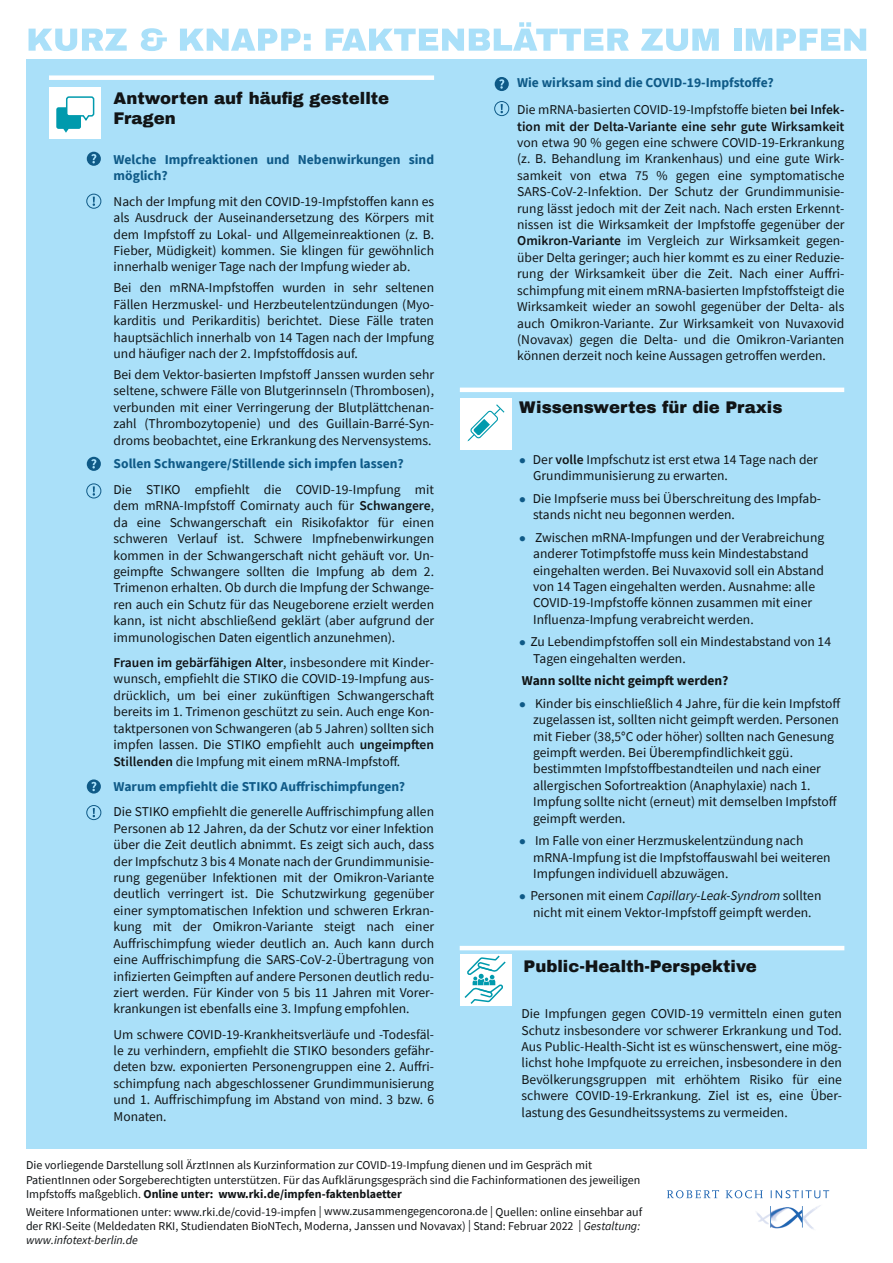
<style>
.page{position:relative;width:893px;height:1263px;background:#fff}
.page>*{position:absolute;margin:0;border:0;box-sizing:border-box;transform-origin:0 0}
.t1{font:900 16.5px/19.8px "Archivo";color:#111416}
.t2{font:13.5px/16.4px "Source Sans Pro";color:#111416;text-align:justify}
.t3{font:13.5px/16.4px "Source Sans Pro";color:#111516;text-align:justify}
.t4{font:700 13.5px/16.4px "Source Sans Pro";color:#0f5a87}
.t5{font:600 13.5px "Source Sans Pro";color:#111416}
.t6{font:700 13.5px "Source Sans Pro";color:#111516}
.t7{font:12px/14.4px "Source Sans Pro";color:#111416}
.s1{font-weight:600}
.s2{font-weight:700;color:#0f5a87}
.s3{color:#0f5a87}
.s4{font-style:italic}
.s5{font-weight:700}
</style>
<div class="page">
<svg style="left:29px;top:29px;width:98px;height:22px"></svg>
<svg style="left:141px;top:28px;width:26px;height:23px"></svg>
<svg style="left:180px;top:29px;width:131px;height:22px"></svg>
<svg style="left:326px;top:22px;width:303px;height:29px"></svg>
<svg style="left:641px;top:29px;width:78px;height:22px"></svg>
<div style="left:734px;top:29px;width:7px;height:22px;background:#aae0f9"></div>
<svg style="left:746px;top:29px;width:120px;height:22px"></svg>
<svg style="left:667px;top:1190px;width:162px;height:8px"></svg>
<img style="left:756px;top:1205px;width:65px;height:25px">
<div style="left:26px;top:59px;width:840px;height:1089px;background:#aae0f9"></div>
<svg style="left:87px;top:152px;width:14px;height:14px"></svg>
<div style="left:86px;top:194px;width:15px;height:15px;border:1px solid #0f5a87;border-radius:50%"></div>
<svg style="left:93px;top:197px;width:2px;height:9px"></svg>
<svg style="left:87px;top:457px;width:14px;height:14px"></svg>
<div style="left:86px;top:483px;width:15px;height:15px;border:1px solid #0f5a87;border-radius:50%"></div>
<svg style="left:93px;top:486px;width:2px;height:10px"></svg>
<svg style="left:87px;top:779px;width:14px;height:14px"></svg>
<div style="left:86px;top:805px;width:15px;height:15px;border:1px solid #0f5a87;border-radius:50%"></div>
<svg style="left:93px;top:808px;width:2px;height:9px"></svg>
<svg style="left:495px;top:77px;width:14px;height:14px"></svg>
<div style="left:494px;top:101px;width:15px;height:15px;border:1px solid #0f5a87;border-radius:50%"></div>
<svg style="left:500px;top:104px;width:3px;height:9px"></svg>
<hr style="left:460px;top:946px;width:384px;height:4px;background:#fff">
<div style="left:460px;top:954px;width:52px;height:52px;background:#fff"></div>
<svg style="left:464px;top:955px;width:42px;height:49px"></svg>
<hr style="left:460px;top:388px;width:384px;height:4px;background:#fff">
<div style="left:460px;top:398px;width:52px;height:52px;background:#fff"></div>
<svg style="left:467px;top:404px;width:38px;height:37px"></svg>
<div style="left:49px;top:75px;width:385px;height:5px;background:#fff"></div>
<div style="left:49px;top:87px;width:52px;height:52px;background:#fff"></div>
<svg style="left:56px;top:96px;width:39px;height:37px"></svg>
<p class="t1" style="left:114px;top:88px;width:277px">Antworten auf häufig gestellte<br>Fragen</p>
<p class="t4" style="left:114px;top:151px;width:322px">Welche Impfreaktionen und Nebenwirkungen sind möglich?</p>
<p class="t2" style="left:114px;top:193px;width:322px">Nach der Impfung mit den COVID-19-Impfstoffen kann es als Ausdruck der Auseinandersetzung des Körpers mit dem Impfstoff zu Lokal- und Allgemeinreaktionen (z. B.<br>Fieber, Müdigkeit) kommen. Sie klingen für gewöhnlich innerhalb weniger Tage nach der Impfung wieder ab.</p>
<p class="t2" style="left:114px;top:280px;width:322px">Bei den mRNA-Impfstoffen wurden in sehr seltenen Fällen Herzmuskel- und Herzbeutelentzündungen (Myo&shy;karditis und Perikarditis) berichtet. Diese Fälle traten hauptsächlich innerhalb von 14 Tagen nach der Impfung und häufiger nach der 2. Impfstoffdosis auf.</p>
<p class="t2" style="left:114px;top:366px;width:322px">Bei dem Vektor-basierten Impfstoff Janssen wurden sehr seltene, schwere Fälle von Blutgerinnseln (Thrombosen), verbunden mit einer Verringerung der Blutplättchenan&shy;zahl (Thrombozytopenie) und des Guillain-Barré-Syn&shy;droms beobachtet, eine Erkrankung des Nervensystems.</p>
<p class="t4" style="left:114px;top:456px;width:292px">Sollen Schwangere/Stillende sich impfen lassen?</p>
<p class="t2" style="left:114px;top:481px;width:322px">Die STIKO empfiehlt die COVID-19-Impfung mit dem mRNA-Impfstoff Comirnaty auch für <span class="s1">Schwangere</span>, da eine Schwangerschaft ein Risikofaktor für einen schweren Verlauf ist. Schwere Impfnebenwirkungen kommen in der Schwangerschaft nicht gehäuft vor. Un&shy;geimpfte Schwangere sollten die Impfung ab dem 2.<br>Trimenon erhalten. Ob durch die Impfung der Schwange&shy;ren auch ein Schutz für das Neugeborene erzielt werden kann, ist nicht abschließend geklärt (aber aufgrund der immunologischen Daten eigentlich anzunehmen).</p>
<p class="t2" style="left:114px;top:654px;width:322px"><span class="s1">Frauen im gebärfähigen Alter</span>, insbesondere mit Kinder&shy;wunsch, empfiehlt die STIKO die COVID-19-Impfung aus&shy;drücklich, um bei einer zukünftigen Schwangerschaft bereits im 1. Trimenon geschützt zu sein. Auch enge Kon&shy;taktpersonen von Schwangeren (ab 5 Jahren) sollten sich impfen lassen. Die STIKO empfiehlt auch <span class="s1">ungeimpften Stillenden</span> die Impfung mit einem mRNA-Impfstoff.</p>
<p class="t4" style="left:114px;top:778px;width:293px">Warum empfiehlt die STIKO Auffrischimpfungen?</p>
<p class="t2" style="left:114px;top:804px;width:322px">Die STIKO empfiehlt die generelle Auffrischimpfung allen Personen ab 12 Jahren, da der Schutz vor einer Infektion über die Zeit deutlich abnimmt. Es zeigt sich auch, dass der Impfschutz 3 bis 4 Monate nach der Grundimmunisie&shy;rung gegenüber Infektionen mit der Omikron-Variante deutlich verringert ist. Die Schutzwirkung gegenüber einer symptomatischen Infektion und schweren Erkran&shy;kung mit der Omikron-Variante steigt nach einer Auffrischimpfung wieder deutlich an. Auch kann durch eine Auffrischimpfung die SARS-CoV-2-Übertragung von infizierten Geimpften auf andere Personen deutlich redu&shy;ziert werden. Für Kinder von 5 bis 11 Jahren mit Vorer&shy;krankungen ist ebenfalls eine 3. Impfung empfohlen.</p>
<p class="t2" style="left:114px;top:1026px;width:322px">Um schwere COVID-19-Krankheitsverläufe und -Todesfäl&shy;le zu verhindern, empfiehlt die STIKO besonders gefähr&shy;deten bzw. exponierten Personengruppen eine 2. Auffri&shy;schimpfung nach abgeschlossener Grundimmunisierung und 1. Auffrischimpfung im Abstand von mind. 3 bzw. 6<br>Monaten.</p>
<p class="t2" style="left:517px;top:69px;width:329px;line-height:26.8px"><span class="s2">Wie wirksam sind die COVID-19-Impfstoffe?<br></span>Die mRNA-basierten COVID-19-Impfstoffe bieten <span class="s1">bei Infek-</span></p>
<p class="t5" style="left:517px;top:117px;width:329px">tion mit der Delta-Variante eine sehr gute Wirksamkeit</p>
<p class="t2" style="left:517px;top:134px;width:329px">von etwa 90 % gegen eine schwere COVID-19-Erkrankung (z. B. Behandlung im Krankenhaus) und eine gute Wirk&shy;samkeit von etwa 75 % gegen eine symptomatische SARS-CoV-2-Infektion. Der Schutz der Grundimmunisie&shy;rung lässt jedoch mit der Zeit nach. Nach ersten Erkennt&shy;nissen ist die Wirksamkeit der Impfstoffe gegenüber der <span class="s1">Omikron-Variante</span> im Vergleich zur Wirksamkeit gegen&shy;über Delta geringer; auch hier kommt es zu einer Reduzie&shy;rung der Wirksamkeit über die Zeit. Nach einer Auffri&shy;schimpfung mit einem mRNA-basierten Impfstoffsteigt die Wirksamkeit wieder an sowohl gegenüber der Delta- als auch Omikron-Variante. Zur Wirksamkeit von Nuvaxovid (Novavax) gegen die Delta- und die Omikron-Varianten können derzeit noch keine Aussagen getroffen werden.</p>
<p class="t1" style="left:519px;top:397px;width:265px">Wissenswertes für die Praxis</p>
<p class="t2" style="left:533px;top:451px;width:286px;text-indent:-14px"><span class="s3">●</span> Der <span class="s1">volle</span> Impfschutz ist erst etwa 14 Tage nach der<br>Grundimmunisierung zu erwarten.</p>
<p class="t2" style="left:533px;top:490px;width:289px;text-indent:-14px"><span class="s3">●</span> Die Impfserie muss bei Überschreitung des Impfab&shy;stands nicht neu begonnen werden.</p>
<p class="t2" style="left:533px;top:529px;width:293px;text-align:left;text-indent:-14px"><span class="s3">●</span> Zwischen mRNA-Impfungen und der Verabreichung anderer Totimpfstoffe muss kein Mindestabstand eingehalten werden. Bei Nuvaxovid soll ein Abstand von 14 Tagen eingehalten werden. Ausnahme: alle COVID-19-Impfstoffe können zusammen mit einer Influenza-Impfung verabreicht werden.</p>
<p class="t2" style="left:533px;top:634px;width:299px;text-indent:-14px"><span class="s3">●</span> Zu Lebendimpfstoffen soll ein Mindestabstand von 14<br>Tagen eingehalten werden.</p>
<p class="t6" style="left:522px;top:672px;width:208px">Wann sollte nicht geimpft werden?</p>
<p class="t2" style="left:533px;top:695px;width:309px;text-align:left;text-indent:-14px"><span class="s3">●</span> Kinder bis einschließlich 4 Jahre, für die kein Impfstoff zugelassen ist, sollten nicht geimpft werden. Personen mit Fieber (38,5°C oder höher) sollten nach Genesung geimpft werden. Bei Überempfindlichkeit ggü. bestimmten Impfstoffbestandteilen und nach einer allergischen Sofortreaktion (Anaphylaxie) nach 1.<br>Impfung sollte nicht (erneut) mit demselben Impfstoff geimpft werden.</p>
<p class="t2" style="left:533px;top:832px;width:299px;text-align:left;text-indent:-14px"><span class="s3">●</span> Im Falle von einer Herzmuskelentzündung nach mRNA-Impfung ist die Impfstoffauswahl bei weiteren<br>Impfungen individuell abzuwägen.</p>
<p class="t2" style="left:519px;top:888px;width:304px;text-align:center"><span class="s3">●</span> Personen mit einem <span class="s4">Capillary-Leak-Syndrom</span> sollten nicht mit einem Vektor-Impfstoff geimpft werden.</p>
<p class="t1" style="left:523px;top:956px;width:235px">Public-Health-Perspektive</p>
<p class="t3" style="left:522px;top:1005px;width:322px">Die Impfungen gegen COVID-19 vermitteln einen guten Schutz insbesondere vor schwerer Erkrankung und Tod.<br>Aus Public-Health-Sicht ist es wünschenswert, eine mög&shy;lichst hohe Impfquote zu erreichen, insbesondere in den Bevölkerungsgruppen mit erhöhtem Risiko für eine schwere COVID-19-Erkrankung. Ziel ist es, eine Über&shy;lastung des Gesundheitssystems zu vermeiden.</p>
<p class="t7" style="left:26px;top:1158px;width:616px">Die vorliegende Darstellung soll ÄrztInnen als Kurzinformation zur COVID-19-Impfung dienen und im Gespräch mit<br>PatientInnen oder Sorgeberechtigten unterstützen. Für das Aufklärungsgespräch sind die Fachinformationen des jeweiligen<br>Impfstoffs maßgeblich. <span class="s5">Online unter: www.rki.de/impfen-faktenblaetter</span></p>
<p class="t7" style="left:26px;top:1204px;width:618px">Weitere Informationen unter: www.rki.de/covid-19-impfen | www.zusammengegencorona.de | Quellen: online einsehbar auf der RKI-Seite (Meldedaten RKI, Studiendaten BioNTech, Moderna, Janssen und Novavax) | Stand: Februar 2022 | <span class="s4">Gestaltung: www.infotext-berlin.de</span></p>
</div>
